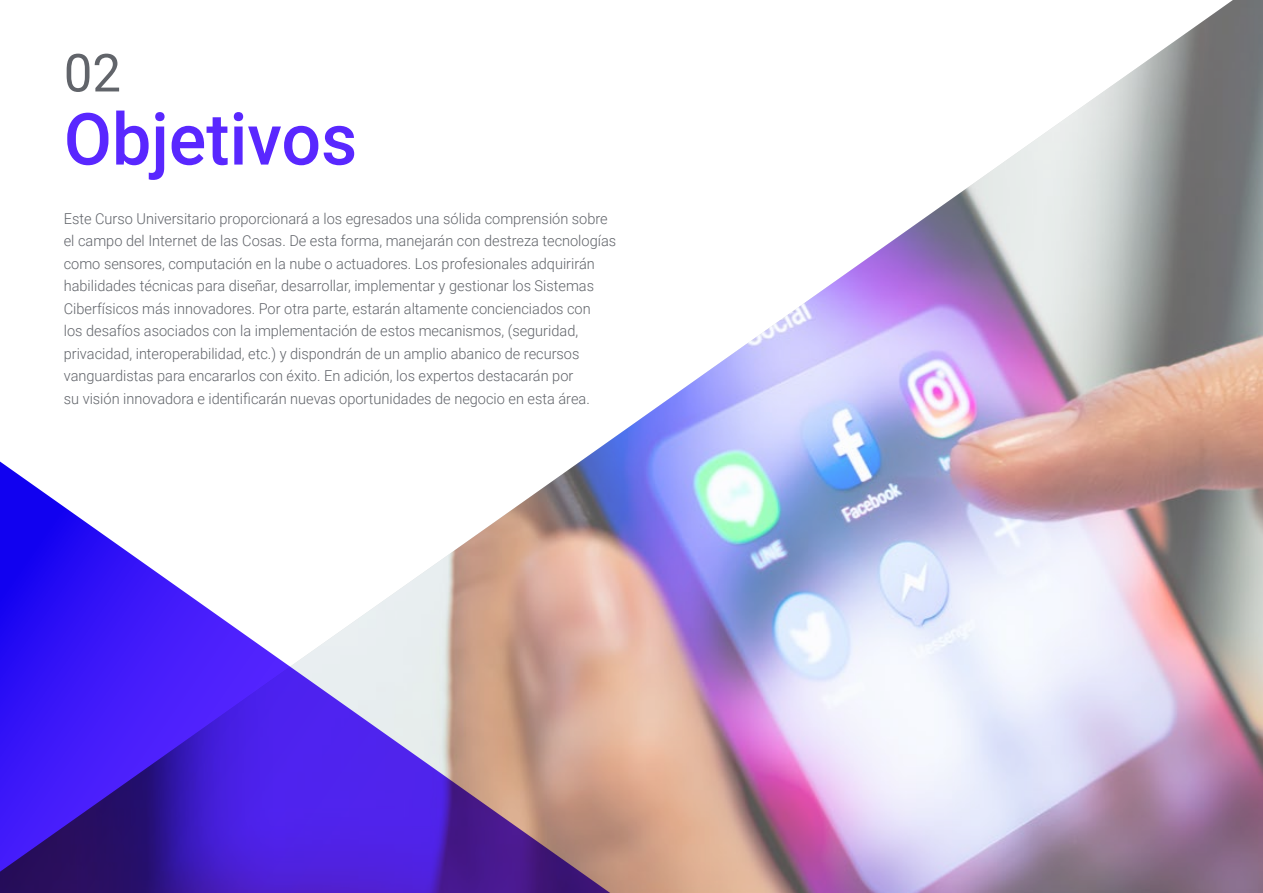
<style>
.page{position:relative;width:1263px;height:893px;background:#fff}
.page>*{position:absolute;margin:0;border:0;box-sizing:border-box;transform-origin:0 0}
.t1{font:500 72px "Roboto";color:#5927ff}
.t2{font:52.5px "Roboto";color:#61646a}
.t3{font:300 15px/22.5px "Roboto";color:#61646a}
</style>
<div class="page">
<img style="left:602px;top:0;width:661px;height:893px">
<svg style="left:0;top:446px;width:640px;height:447px"></svg>
<h2 class="t2" style="left:64px;top:36px;width:59px">02</h2>
<h1 class="t1" style="left:64px;top:89px;width:295px">Objetivos</h1>
<p class="t3" style="left:64px;top:207px;width:554px">Este Curso Universitario proporcionará a los egresados una sólida comprensión sobre el campo del Internet de las Cosas. De esta forma, manejarán con destreza tecnologías como sensores, computación en la nube o actuadores. Los profesionales adquirirán habilidades técnicas para diseñar, desarrollar, implementar y gestionar los Sistemas Ciberfísicos más innovadores. Por otra parte, estarán altamente concienciados con<br>los desafíos asociados con la implementación de estos mecanismos, (seguridad, privacidad, interoperabilidad, etc.) y dispondrán de un amplio abanico de recursos vanguardistas para encararlos con éxito. En adición, los expertos destacarán por<br>su visión innovadora e identificarán nuevas oportunidades de negocio en esta área.</p>
</div>
